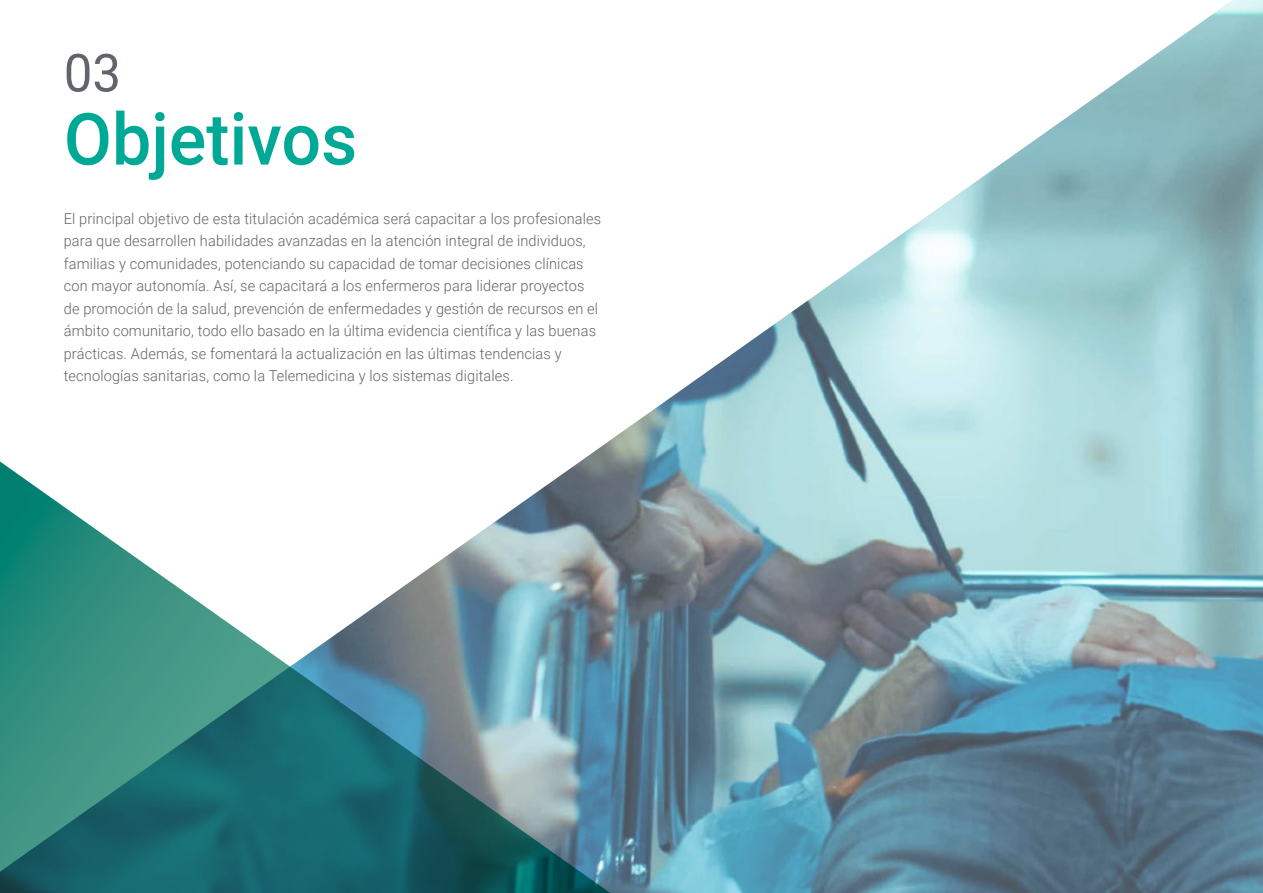
<style>
.page{position:relative;width:1263px;height:893px;background:#fff}
.page>*{position:absolute;margin:0;border:0;box-sizing:border-box;transform-origin:0 0}
.t1{font:500 72px "Roboto";color:#00a996}
.t2{font:52.5px "Roboto";color:#61646a}
.t3{font:300 15px/22.5px "Roboto";letter-spacing:.01em;color:#61646a}
</style>
<div class="page">
<img style="left:602px;top:0;width:661px;height:893px">
<svg style="left:0;top:446px;width:640px;height:447px"></svg>
<h2 class="t2" style="left:64px;top:36px;width:59px">03</h2>
<h1 class="t1" style="left:64px;top:89px;width:295px">Objetivos</h1>
<p class="t3" style="left:64px;top:207px;width:539px">El principal objetivo de esta titulación académica será capacitar a los profesionales para que desarrollen habilidades avanzadas en la atención integral de individuos, familias y comunidades, potenciando su capacidad de tomar decisiones clínicas con mayor autonomía. Así, se capacitará a los enfermeros para liderar proyectos de promoción de la salud, prevención de enfermedades y gestión de recursos en el ámbito comunitario, todo ello basado en la última evidencia científica y las buenas prácticas. Además, se fomentará la actualización en las últimas tendencias y tecnologías sanitarias, como la Telemedicina y los sistemas digitales.</p>
</div>
